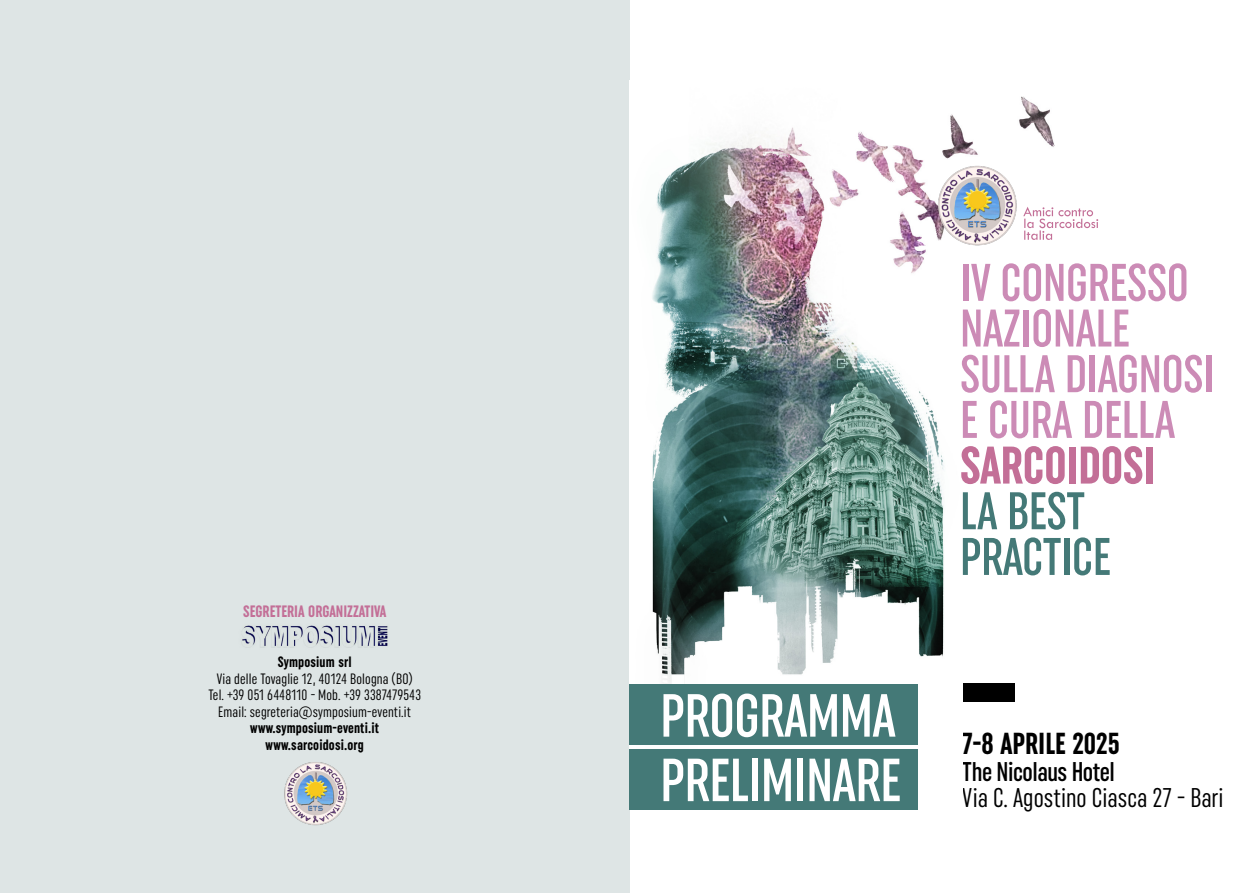
<style>
.page{position:relative;width:1259px;height:893px;background:#fff}
.page>*{position:absolute;margin:0;border:0;box-sizing:border-box;transform-origin:0 0}
.t1{font:500 extra-condensed 60.75px/64.5px "Uniform";letter-spacing:-.01em;color:#fff}
.t2{font:500 extra-condensed 52.8px/45.8px "Uniform";letter-spacing:-.01em;color:#cc8bb6}
.t3{font:500 extra-condensed 52.8px/45.8px "Uniform";letter-spacing:-.01em;color:#447977}
.t4{font:700 extra-condensed 52.8px "Uniform";letter-spacing:-.01em;color:#c36f97}
.t5{font:700 extra-condensed 30.3px "Uniform";color:#000}
.t6{font:extra-condensed 27px "Uniform";color:#000}
.t7{font:500 extra-condensed 27px "Uniform";letter-spacing:-.02em;color:#000}
.t8{font:700 extra-condensed 16.5px "Uniform";color:#c36f97}
.t9{font:extra-condensed 15px "Uniform";letter-spacing:.01em;color:#000}
.t10{font:700 extra-condensed 15px "Uniform";letter-spacing:.01em;color:#000}
</style>
<div class="page">
<div style="left:0;top:0;width:629px;height:893px;background:#dee5e5"></div>
<img style="left:629px;top:96px;width:426px;height:654px">
<div style="left:962px;top:683px;width:52px;height:18px;background:#000"></div>
<img style="left:284px;top:762px;width:63px;height:64px">
<img style="left:242px;top:625px;width:146px;height:23px">
<svg style="left:1023px;top:207px;width:75px;height:33px"></svg>
<img style="left:934px;top:162px;width:84px;height:86px">
<div style="left:629px;top:684px;width:289px;height:60px;background:#447977"></div>
<div style="left:629px;top:750px;width:289px;height:60px;background:#447977"></div>
<p class="t8" style="left:243px;top:601px;width:145px">SEGRETERIA ORGANIZZATIVA</p>
<p class="t10" style="left:278px;top:653px;width:75px">Symposium srl</p>
<p class="t9" style="left:217px;top:670px;width:197px">Via delle Tovaglie 12, 40124 Bologna (BO)</p>
<p class="t9" style="left:208px;top:686px;width:214px">Tel. +39 051 6448110 - Mob. +39 3387479543</p>
<p class="t9" style="left:218px;top:703px;width:194px">Email: segreteria@symposium-eventi.it</p>
<p class="t10" style="left:250px;top:719px;width:130px">www.symposium-eventi.it</p>
<p class="t10" style="left:266px;top:736px;width:100px">www.sarcoidosi.org</p>
<h1 class="t1" style="left:660px;top:683px;width:242px">PROGRAMMA<br>PRELIMINARE</h1>
<h2 class="t2" style="left:960px;top:259px;width:256px">IV CONGRESSO<br>NAZIONALE<br>SULLA DIAGNOSI<br>E CURA DELLA</h2>
<h2 class="t4" style="left:960px;top:435px;width:197px">SARCOIDOSI</h2>
<h2 class="t3" style="left:960px;top:487px;width:152px">LA BEST<br>PRACTICE</h2>
<h3 class="t5" style="left:962px;top:726px;width:159px">7-8 APRILE 2025</h3>
<h3 class="t7" style="left:962px;top:755px;width:154px">The Nicolaus Hotel</h3>
<h3 class="t6" style="left:962px;top:782px;width:262px">Via C. Agostino Ciasca 27 - Bari</h3>
</div>
